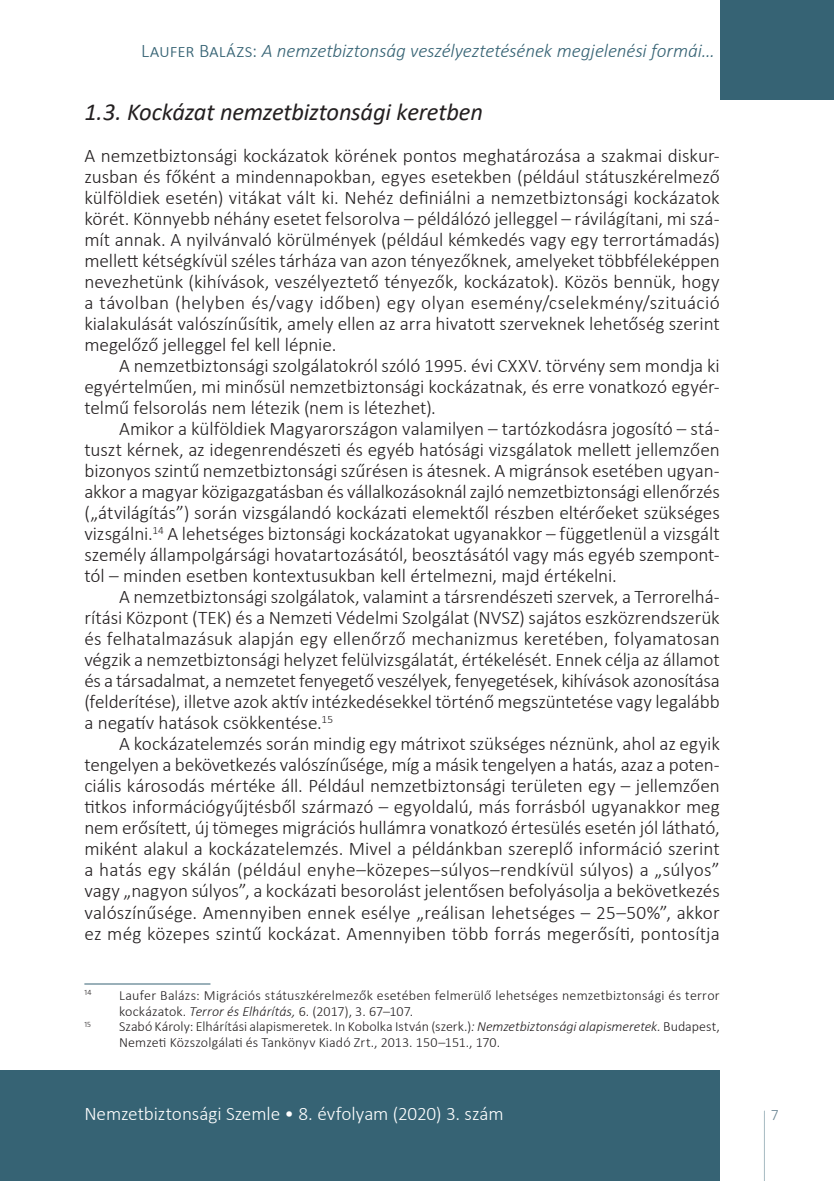
<style>
.page{position:relative;width:834px;height:1181px;background:#fff}
.page>*{position:absolute;margin:0;border:0;box-sizing:border-box;transform-origin:0 0}
.Head_2{font:italic 24.5px "Calibri";letter-spacing:-.01em;color:#231f20}
.Body{font:300 19.25px/21px "Calibri";letter-spacing:-.005em;color:#231f20;text-align:justify}
.Body___1st{font:300 19.25px/21px "Calibri";letter-spacing:-.005em;color:#231f20;text-align:justify}
.t1{font:italic 300 19.25px "Calibri";letter-spacing:-.01em;color:#366374}
.t2{font:300 19.25px "Calibri";letter-spacing:-.005em;color:#fff}
.t3{font:300 15.75px "Calibri";color:#6c8694}
.Footnote_text{font:300 14px/15.8px "Calibri";letter-spacing:.01em;color:#231f20}
.Footnote_text-2{font:300 8.22px "Calibri";color:#231f20}
.s1{font-style:normal}
.s2{font-style:italic}
</style>
<div class="page">
<svg style="left:764px;top:1110px;width:1px;height:71px"></svg>
<div style="left:719px;top:0;width:114px;height:99px;background:#366374"></div>
<div style="left:0;top:1070px;width:719px;height:111px;background:#366374"></div>
<hr style="left:84px;top:983px;width:126px;height:1px;background:#366374">
<p class="t1" style="left:141px;top:39px;width:575px"><span class="s1">Laufer Balázs:</span> A nemzetbiztonság veszélyeztetésének megjelenési formái…</p>
<p class="Head_2" style="left:84px;top:95px;width:400px">1.3. Kockázat nemzetbiztonsági keretben</p>
<p class="Body___1st" style="left:84px;top:145px;width:636px">A nemzetbiztonsági kockázatok körének pontos meghatározása a szakmai diskur&shy;zusban és főként a mindennapokban, egyes esetekben (például státuszkérelmező külföldiek esetén) vitákat vált ki. Nehéz definiálni a nemzetbiztonsági kockázatok körét. Könnyebb néhány esetet felsorolva – példálózó jelleggel – rávilágítani, mi szá&shy;mít annak. A nyilvánvaló körülmények (például kémkedés vagy egy terrortámadás) mellett kétségkívül széles tárháza van azon tényezőknek, amelyeket többféleképpen nevezhetünk (kihívások, veszélyeztető tényezők, kockázatok). Közös bennük, hogy a távolban (helyben és/vagy időben) egy olyan esemény/cselekmény/szituáció kialakulását valószínűsítik, amely ellen az arra hivatott szerveknek lehetőség szerint megelőző jelleggel fel kell lépnie.</p>
<p class="Body" style="left:84px;top:355px;width:636px;text-indent:35px">A nemzetbiztonsági szolgálatokról szóló 1995. évi CXXV. törvény sem mondja ki egyértelműen, mi minősül nemzetbiztonsági kockázatnak, és erre vonatkozó egyér&shy;telmű felsorolás nem létezik (nem is létezhet).</p>
<p class="Body" style="left:84px;top:418px;width:636px;text-indent:35px">Amikor a külföldiek Magyarországon valamilyen – tartózkodásra jogosító – stá&shy;tuszt kérnek, az idegenrendészeti és egyéb hatósági vizsgálatok mellett jellemzően bizonyos szintű nemzetbiztonsági szűrésen is átesnek. A migránsok esetében ugyan&shy;akkor a magyar közigazgatásban és vállalkozásoknál zajló nemzetbiztonsági ellenőrzés („átvilágítás”) során vizsgálandó kockázati elemektől részben eltérőeket szükséges vizsgálni.<sup>14</sup> A lehetséges biztonsági kockázatokat ugyanakkor – függetlenül a vizsgált személy állampolgársági hovatartozásától, beosztásától vagy más egyéb szempont&shy;tól – minden esetben kontextusukban kell értelmezni, majd értékelni.</p>
<p class="Body" style="left:84px;top:586px;width:637px;text-indent:35px">A nemzetbiztonsági szolgálatok, valamint a társrendészeti szervek, a Terrorelhá&shy;rítási Központ (TEK) és a Nemzeti Védelmi Szolgálat (NVSZ) sajátos eszközrendszerük és felhatalmazásuk alapján egy ellenőrző mechanizmus keretében, folyamatosan végzik a nemzetbiztonsági helyzet felülvizsgálatát, értékelését. Ennek célja az államot és a társadalmat, a nemzetet fenyegető veszélyek, fenyegetések, kihívások azonosítása (felderítése), illetve azok aktív intézkedésekkel történő megszüntetése vagy legalább a negatív hatások csökkentése.<sup>15</sup></p>
<p class="Body" style="left:84px;top:733px;width:636px;text-indent:35px">A kockázatelemzés során mindig egy mátrixot szükséges néznünk, ahol az egyik tengelyen a bekövetkezés valószínűsége, míg a másik tengelyen a hatás, azaz a poten&shy;ciális károsodás mértéke áll. Például nemzetbiztonsági területen egy – jellemzően titkos információgyűjtésből származó – egyoldalú, más forrásból ugyanakkor meg nem erősített, új tömeges migrációs hullámra vonatkozó értesülés esetén jól látható, miként alakul a kockázatelemzés. Mivel a példánkban szereplő információ szerint a hatás egy skálán (például enyhe–közepes–súlyos–rendkívül súlyos) a „súlyos” vagy „nagyon súlyos”, a kockázati besorolást jelentősen befolyásolja a bekövetkezés valószínűsége. Amennyiben ennek esélye „reálisan lehetséges – -25–50%”, akkor ez még közepes szintű kockázat. Amennyiben több forrás megerősíti, pontosítja</p>
<p class="Footnote_text-2" style="left:84px;top:987px;width:9px">14</p>
<p class="Footnote_text" style="left:119px;top:987px;width:602px">Laufer Balázs: Migrációs státuszkérelmezők esetében felmerülő lehetséges nemzetbiztonsági és terror kockázatok. <span class="s2">Terror és Elhárítás,</span> 6. (2017), 3. 67–107.</p>
<p class="Footnote_text-2" style="left:84px;top:1018px;width:8px">15</p>
<p class="Footnote_text" style="left:119px;top:1018px;width:602px">Szabó Károly: Elhárítási alapismeretek. In Kobolka István (szerk.)<span class="s2">: Nemzetbiztonsági alapismeretek.</span> Budapest,<br>Nemzeti Közszolgálati és Tankönyv Kiadó Zrt., 2013. 150–151., 170.</p>
<p class="t2" style="left:84px;top:1102px;width:421px">Nemzetbiztonsági Szemle • 8. évfolyam (2020) 3. szám</p>
<p class="t3" style="left:770px;top:1105px;width:9px">7</p>
</div>
